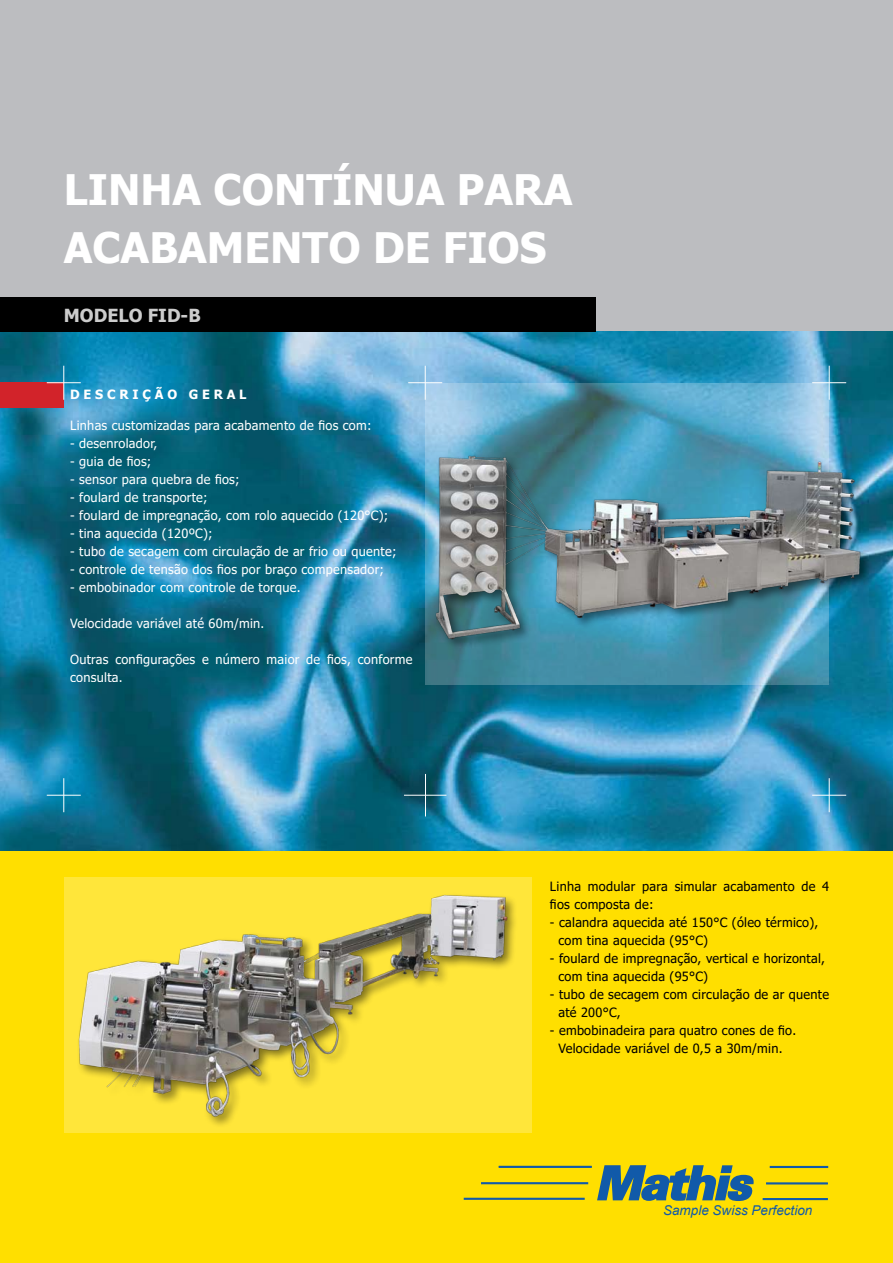
<style>
.page{position:relative;width:893px;height:1263px;background:#fff}
.page>*{position:absolute;margin:0;border:0;box-sizing:border-box;transform-origin:0 0}
.t1{font:700 42px "Tahoma";color:#fff}
.t2{font:700 18px "Tahoma";color:#ccc}
.t3{font:italic 13.5px "Arial";color:#115aa9}
.t4{font:12.75px/18px "Tahoma";letter-spacing:.02em;color:#fff}
.t5{font:12.75px/18px "Tahoma";letter-spacing:.02em;color:#000}
.t6{font:700 12.75px "Tahoma";letter-spacing:.3em;color:#fff}
</style>
<div class="page">
<div style="left:0;top:0;width:893px;height:850px;background:#bcbdc0"></div>
<div style="left:0;top:850px;width:893px;height:413px;background:#ffdf00"></div>
<img style="left:0;top:332px;width:893px;height:518px">
<svg style="left:425px;top:383px;width:404px;height:302px;background:#67a7c3"></svg>
<div style="left:64px;top:877px;width:467px;height:255px;background:#ffe63a"></div>
<div style="left:0;top:383px;width:64px;height:25px;background:#d2232a"></div>
<svg style="left:597px;top:1165px;width:157px;height:36px"></svg>
<hr style="left:464px;top:1198px;width:121px;height:2px;background:#115aa9">
<hr style="left:499px;top:1166px;width:93px;height:2px;background:#115aa9">
<hr style="left:481px;top:1182px;width:107px;height:2px;background:#115aa9">
<hr style="left:763px;top:1198px;width:65px;height:2px;background:#115aa9">
<hr style="left:770px;top:1166px;width:58px;height:2px;background:#115aa9">
<hr style="left:766px;top:1182px;width:62px;height:2px;background:#115aa9">
<hr style="left:63px;top:366px;width:1px;height:34px;background:#fff">
<hr style="left:47px;top:382px;width:34px;height:1px;background:#fff">
<hr style="left:829px;top:366px;width:1px;height:34px;background:#fff">
<hr style="left:812px;top:382px;width:34px;height:1px;background:#fff">
<hr style="left:425px;top:366px;width:1px;height:34px;background:#fff">
<hr style="left:408px;top:382px;width:34px;height:1px;background:#fff">
<hr style="left:63px;top:778px;width:1px;height:34px;background:#fff">
<hr style="left:47px;top:795px;width:34px;height:1px;background:#fff">
<hr style="left:425px;top:774px;width:1px;height:42px;background:#fff">
<hr style="left:404px;top:795px;width:42px;height:1px;background:#fff">
<hr style="left:829px;top:778px;width:1px;height:34px;background:#fff">
<hr style="left:812px;top:795px;width:34px;height:1px;background:#fff">
<div style="left:76px;top:892px;width:477px;height:270px;background:#000;opacity:.5"></div>
<img style="left:76px;top:892px;width:447px;height:231px">
<div style="left:433px;top:453px;width:460px;height:231px;background:#000;opacity:.5"></div>
<img style="left:428px;top:439px;width:441px;height:209px">
<div style="left:0;top:298px;width:595px;height:34px;background:#000"></div>
<h1 class="t1" style="left:64px;top:161px;width:510px">LINHA CONTÍNUA PARA</h1>
<h1 class="t1" style="left:64px;top:218px;width:484px">ACABAMENTO DE FIOS</h1>
<h2 class="t2" style="left:64px;top:302px;width:137px">MODELO FID-B</h2>
<p class="t6" style="left:70px;top:385px;width:178px">DESCRIÇÃO GERAL</p>
<p class="t4" style="left:70px;top:417px;width:303px">Linhas customizadas para acabamento de fios com:</p>
<p class="t4" style="left:70px;top:435px;width:89px">- desenrolador,</p>
<p class="t4" style="left:70px;top:453px;width:83px">- guia de fios;</p>
<p class="t4" style="left:70px;top:471px;width:171px">- sensor para quebra de fios;</p>
<p class="t4" style="left:70px;top:489px;width:139px">- foulard de transporte;</p>
<p class="t4" style="left:70px;top:507px;width:320px">- foulard de impregnação, com rolo aquecido (120°C);</p>
<p class="t4" style="left:70px;top:525px;width:144px">- tina aquecida (120ºC);</p>
<p class="t4" style="left:70px;top:543px;width:328px">- tubo de secagem com circulação de ar frio ou quente;</p>
<p class="t4" style="left:70px;top:561px;width:315px">- controle de tensão dos fios por braço compensador;</p>
<p class="t4" style="left:70px;top:579px;width:232px">- embobinador com controle de torque.</p>
<p class="t4" style="left:70px;top:615px;width:196px">Velocidade variável até 60m/min.</p>
<p class="t4" style="left:70px;top:651px;width:344px">Outras configurações e número maior de fios, conforme consulta.</p>
<p class="t5" style="left:550px;top:878px;width:281px">Linha modular para simular acabamento de 4 fios composta de:</p>
<p class="t5" style="left:558px;top:914px;width:262px;text-indent:-8px">- calandra aquecida até 150°C (óleo térmico), com tina aquecida (95°C)</p>
<p class="t5" style="left:558px;top:950px;width:268px;text-indent:-8px">- foulard de impregnação, vertical e horizontal, com tina aquecida (95°C)</p>
<p class="t5" style="left:558px;top:986px;width:272px;text-indent:-8px">- tubo de secagem com circulação de ar quente até 200°C,</p>
<p class="t5" style="left:550px;top:1022px;width:248px;text-align:center">- embobinadeira para quatro cones de fio.<br>Velocidade variável de 0,5 a 30m/min.</p>
<p class="t3" style="left:663px;top:1201px;width:151px">Sample Swiss Perfection</p>
</div>
